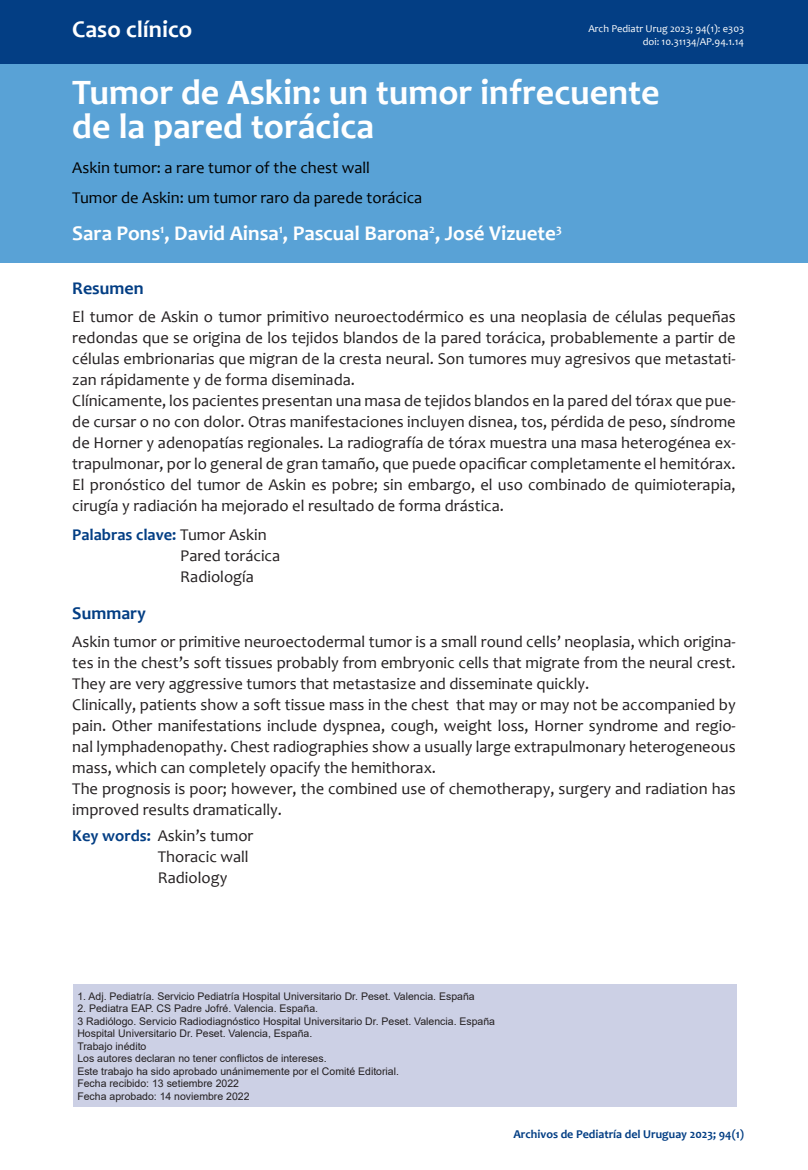
<style>
.page{position:relative;width:808px;height:1170px;background:#fff}
.page>*{position:absolute;margin:0;border:0;box-sizing:border-box;transform-origin:0 0}
.tit{font:700 36px/34px "Candara";color:#fff}
.sub_3{font:700 24px "Candara";color:#fff}
.Autor{font:700 21px "Candara";color:#fff}
.sub_1{font:700 18px "Candara";color:#033e84}
.copete{font:16.5px/21px "Candara";color:#231f20;text-align:justify}
.palabras_clave{font:16.5px/21px "Candara";color:#231f20}
.tit_2{font:16.5px "Candara";color:#000}
.t1{font:700 12px "Candara";color:#033e84}
.nota_al_pie{font:10.5px "Arial";color:#231f20}
.t2{font:10.5px/12.6px "Candara";color:#fff;text-align:right}
.s1{font-weight:700;color:#033e84}
</style>
<div class="page">
<div style="left:1px;top:0;width:807px;height:262px;background:#59a2d6"></div>
<div style="left:0;top:0;width:808px;height:64px;background:#033e84"></div>
<div style="left:73px;top:983px;width:663px;height:123px;background:#ccd0e5"></div>
<p class="sub_3" style="left:72px;top:14px;width:121px">Caso clínico</p>
<p class="t2" style="left:588px;top:22px;width:157px">Arch Pediatr Urug 2023; 94(1): e303 doi: 10.31134/AP.94.1.14</p>
<p class="tit" style="left:72px;top:75px;width:589px">Tumor de Askin: un tumor infrecuente de la pared torácica</p>
<p class="tit_2" style="left:72px;top:157px;width:299px">Askin tumor: a rare tumor of the chest wall</p>
<p class="tit_2" style="left:72px;top:187px;width:351px">Tumor de Askin: um tumor raro da parede torácica</p>
<p class="Autor" style="left:72px;top:219px;width:491px">Sara Pons<sup>1</sup>, David Ainsa<sup>1</sup>, Pascual Barona<sup>2</sup>, José Vizuete<sup>3</sup></p>
<p class="sub_1" style="left:72px;top:277px;width:73px">Resumen</p>
<p class="copete" style="left:72px;top:305px;width:665px">El tumor de Askin o tumor primitivo neuroectodérmico es una neoplasia de células pequeñas redondas que se origina de los tejidos blandos de la pared torácica, probablemente a partir de células embrionarias que migran de la cresta neural. Son tumores muy agresivos que metastati&shy;zan rápidamente y de forma diseminada.</p>
<p class="copete" style="left:72px;top:389px;width:665px">Clínicamente, los pacientes presentan una masa de tejidos blandos en la pared del tórax que pue&shy;de cursar o no con dolor. Otras manifestaciones incluyen disnea, tos, pérdida de peso, síndrome de Horner y adenopatías regionales. La radiografía de tórax muestra una masa heterogénea ex&shy;trapulmonar, por lo general de gran tamaño, que puede opacificar completamente el hemitórax.</p>
<p class="copete" style="left:72px;top:473px;width:665px">El pronóstico del tumor de Askin es pobre; sin embargo, el uso combinado de quimioterapia, cirugía y radiación ha mejorado el resultado de forma drástica.</p>
<p class="palabras_clave" style="left:180px;top:524px;width:101px;text-indent:-108px"><span class="s1">Palabras clave:</span> Tumor Askin<br>Pared torácica<br>Radiología</p>
<p class="sub_1" style="left:72px;top:602px;width:75px">Summary</p>
<p class="copete" style="left:72px;top:631px;width:665px">Askin tumor or primitive neuroectodermal tumor is a small round cells’ neoplasia, which origina&shy;tes in the chest’s soft tissues probably from embryonic cells that migrate from the neural crest.<br>They are very aggressive tumors that metastasize and disseminate quickly.</p>
<p class="copete" style="left:72px;top:694px;width:665px">Clinically, patients show a soft tissue mass in the chest that may or may not be accompanied by pain. Other manifestations include dyspnea, cough, weight loss, Horner syndrome and regio&shy;nal lymphadenopathy. Chest radiographies show a usually large extrapulmonary heterogeneous mass, which can completely opacify the hemithorax.</p>
<p class="copete" style="left:72px;top:778px;width:665px">The prognosis is poor; however, the combined use of chemotherapy, surgery and radiation has improved results dramatically.</p>
<p class="palabras_clave" style="left:158px;top:824px;width:97px;text-indent:-86px"><span class="s1">Key words:</span> Askin’s tumor<br>Thoracic wall<br>Radiology</p>
<p class="nota_al_pie" style="left:77px;top:988px;width:399px">1. Adj. Pediatría. Servicio Pediatría Hospital Universitario Dr. Peset. Valencia. España</p>
<p class="nota_al_pie" style="left:77px;top:1001px;width:242px">2. Pediatra EAP. CS Padre Jofré. Valencia. España.</p>
<p class="nota_al_pie" style="left:77px;top:1013px;width:419px">3 Radiólogo. Servicio Radiodiagnóstico Hospital Universitario Dr. Peset. Valencia. España</p>
<p class="nota_al_pie" style="left:77px;top:1026px;width:236px">Hospital Universitario Dr. Peset. Valencia, España.</p>
<p class="nota_al_pie" style="left:77px;top:1038px;width:71px">Trabajo inédito</p>
<p class="nota_al_pie" style="left:77px;top:1051px;width:251px">Los autores declaran no tener conflictos de intereses.</p>
<p class="nota_al_pie" style="left:77px;top:1063px;width:323px">Este trabajo ha sido aprobado unánimemente por el Comité Editorial.</p>
<p class="nota_al_pie" style="left:77px;top:1076px;width:163px">Fecha recibido: 13 setiembre 2022</p>
<p class="nota_al_pie" style="left:77px;top:1088px;width:174px">Fecha aprobado: 14 noviembre 2022</p>
<p class="t1" style="left:513px;top:1126px;width:232px">Archivos de Pediatría del Uruguay 2023; 94(1)</p>
</div>
